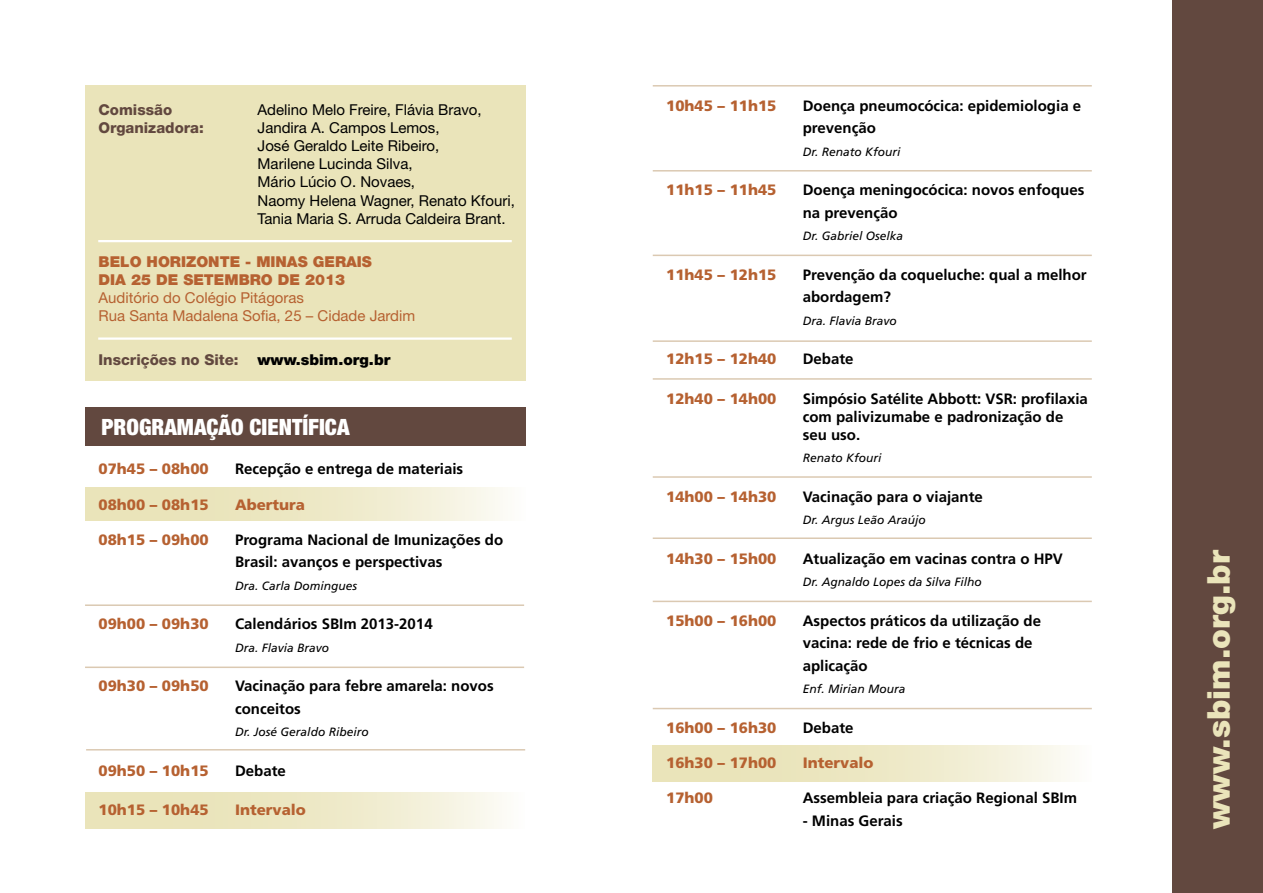
<style>
.page{position:relative;width:1263px;height:893px;background:#fff}
.page>*{position:absolute;margin:0;border:0;box-sizing:border-box;transform-origin:0 0}
.t1{font:900 31.5px "Helvetica Neue";color:#eae4ba}
.t2{font:900 condensed 22.5px "Helvetica Neue";color:#fff}
.t3{font:700 15px/22.5px "Frutiger LT Std";color:#000}
.t4{font:900 15px "Frutiger LT Std";color:#b66131}
.t5{font:15px/18px "Helvetica Neue";color:#000}
.t6{font:15px/18px "Helvetica Neue";color:#b66131}
.t7{font:900 15px/18px "Helvetica Neue";color:#b66131}
.t8{font:800 15px "Helvetica Neue";color:#62483f}
.t9{font:900 15px "Helvetica Neue";color:#000}
.t10{font:italic 12px "Frutiger LT Std";color:#000}
</style>
<div class="page">
<div style="left:85px;top:792px;width:439px;height:37px;background:linear-gradient(to right,#e6dfad,#f9f7eb)"></div>
<div style="left:85px;top:488px;width:440px;height:33px;background:linear-gradient(to right,#e6dfac,#f9f7eb)"></div>
<div style="left:653px;top:745px;width:439px;height:37px;background:linear-gradient(to right,#e6dfad,#f9f7eb)"></div>
<div style="left:85px;top:408px;width:440px;height:38px;background:#62483f"></div>
<div style="left:1173px;top:0;width:90px;height:893px;background:#62483f"></div>
<hr style="left:85px;top:604px;width:439px;height:2px;background:#dbc9b2">
<hr style="left:85px;top:666px;width:439px;height:2px;background:#dbc9b2">
<hr style="left:86px;top:749px;width:439px;height:1px;background:#dbc9b2">
<hr style="left:653px;top:170px;width:439px;height:2px;background:#dbc9b2">
<hr style="left:653px;top:476px;width:439px;height:2px;background:#dbc9b2">
<hr style="left:653px;top:537px;width:439px;height:2px;background:#dbc9b2">
<hr style="left:653px;top:601px;width:439px;height:1px;background:#dbc9b2">
<div style="left:85px;top:85px;width:440px;height:295px;background:#eae4ba"></div>
<hr style="left:98px;top:337px;width:414px;height:3px;background:#fff">
<hr style="left:98px;top:240px;width:414px;height:2px;background:#fff">
<hr style="left:653px;top:340px;width:439px;height:2px;background:#dbc9b2">
<hr style="left:653px;top:85px;width:439px;height:2px;background:#dbc9b2">
<hr style="left:653px;top:255px;width:439px;height:1px;background:#dbc9b2">
<hr style="left:653px;top:378px;width:439px;height:2px;background:#dbc9b2">
<hr style="left:653px;top:708px;width:439px;height:1px;background:#dbc9b2">
<p class="t8" style="left:99px;top:101px;width:75px">Comissão</p>
<p class="t5" style="left:258px;top:101px;width:226px">Adelino Melo Freire, Flávia Bravo,</p>
<p class="t8" style="left:99px;top:119px;width:107px">Organizadora:</p>
<p class="t5" style="left:258px;top:119px;width:259px">Jandira A. Campos Lemos,<br>José Geraldo Leite Ribeiro,<br>Marilene Lucinda Silva,<br>Mário Lúcio O. Novaes,<br>Naomy Helena Wagner, Renato Kfouri,<br>Tania Maria S. Arruda Caldeira Brant.</p>
<p class="t7" style="left:99px;top:253px;width:275px">BELO HORIZONTE - MINAS GERAIS<br>DIA 25 DE SETEMBRO DE 2013</p>
<p class="t6" style="left:99px;top:288px;width:318px">Auditório do Colégio Pitágoras<br>Rua Santa Madalena Sofia, 25 – Cidade Jardim</p>
<p class="t8" style="left:99px;top:350px;width:142px">Inscrições no Site:</p>
<p class="t9" style="left:258px;top:350px;width:134px">www.sbim.org.br</p>
<h2 class="t2" style="left:102px;top:413px;width:249px">PROGRAMAÇÃO CIENTÍFICA</h2>
<p class="t4" style="left:99px;top:460px;width:112px">07h45 – 08h00</p>
<p class="t3" style="left:235px;top:458px;width:230px">Recepção e entrega de materiais</p>
<p class="t4" style="left:99px;top:495px;width:112px">08h00 – 08h15</p>
<p class="t4" style="left:235px;top:495px;width:72px">Abertura</p>
<p class="t4" style="left:99px;top:530px;width:112px">08h15 – 09h00</p>
<p class="t3" style="left:235px;top:528px;width:270px">Programa Nacional de Imunizações do<br>Brasil: avanços e perspectivas</p>
<p class="t10" style="left:235px;top:579px;width:124px">Dra. Carla Domingues</p>
<p class="t4" style="left:99px;top:615px;width:112px">09h00 – 09h30</p>
<p class="t3" style="left:235px;top:613px;width:199px">Calendários SBIm 2013-2014</p>
<p class="t10" style="left:235px;top:641px;width:96px">Dra. Flavia Bravo</p>
<p class="t4" style="left:99px;top:677px;width:112px">09h30 – 09h50</p>
<p class="t3" style="left:235px;top:675px;width:260px">Vacinação para febre amarela: novos conceitos</p>
<p class="t10" style="left:235px;top:725px;width:135px">Dr. José Geraldo Ribeiro</p>
<p class="t4" style="left:99px;top:761px;width:112px">09h50 – 10h15</p>
<p class="t3" style="left:235px;top:759px;width:52px">Debate</p>
<p class="t4" style="left:99px;top:801px;width:112px">10h15 – 10h45</p>
<p class="t4" style="left:235px;top:801px;width:72px">Intervalo</p>
<p class="t4" style="left:666px;top:96px;width:112px">10h45 – 11h15</p>
<p class="t3" style="left:803px;top:94px;width:280px">Doença pneumocócica: epidemiologia e prevenção</p>
<p class="t10" style="left:803px;top:145px;width:99px">Dr. Renato Kfouri</p>
<p class="t4" style="left:666px;top:181px;width:112px">11h15 – 11h45</p>
<p class="t3" style="left:803px;top:179px;width:283px">Doença meningocócica: novos enfoques na prevenção</p>
<p class="t10" style="left:803px;top:229px;width:102px">Dr. Gabriel Oselka</p>
<p class="t4" style="left:666px;top:265px;width:112px">11h45 – 12h15</p>
<p class="t3" style="left:803px;top:263px;width:285px">Prevenção da coqueluche: qual a melhor abordagem?</p>
<p class="t10" style="left:803px;top:314px;width:96px">Dra. Flavia Bravo</p>
<p class="t4" style="left:666px;top:350px;width:112px">12h15 – 12h40</p>
<p class="t3" style="left:803px;top:348px;width:52px">Debate</p>
<p class="t4" style="left:666px;top:389px;width:112px">12h40 – 14h00</p>
<p class="t3" style="left:803px;top:390px;width:286px;line-height:18px">Simpósio Satélite Abbott: VSR: profilaxia com palivizumabe e padronização de seu uso.</p>
<p class="t10" style="left:803px;top:451px;width:80px">Renato Kfouri</p>
<p class="t4" style="left:666px;top:487px;width:112px">14h00 – 14h30</p>
<p class="t3" style="left:803px;top:485px;width:182px">Vacinação para o viajante</p>
<p class="t10" style="left:803px;top:513px;width:124px">Dr. Argus Leão Araújo</p>
<p class="t4" style="left:666px;top:549px;width:112px">14h30 – 15h00</p>
<p class="t3" style="left:803px;top:547px;width:262px">Atualização em vacinas contra o HPV</p>
<p class="t10" style="left:803px;top:575px;width:180px">Dr. Agnaldo Lopes da Silva Filho</p>
<p class="t4" style="left:666px;top:611px;width:112px">15h00 – 16h00</p>
<p class="t3" style="left:803px;top:609px;width:240px">Aspectos práticos da utilização de vacina: rede de frio e técnicas de aplicação</p>
<p class="t10" style="left:803px;top:682px;width:104px">Enf. Mirian Moura</p>
<p class="t4" style="left:666px;top:718px;width:112px">16h00 – 16h30</p>
<p class="t3" style="left:803px;top:716px;width:52px">Debate</p>
<p class="t4" style="left:666px;top:754px;width:112px">16h30 – 17h00</p>
<p class="t4" style="left:803px;top:754px;width:72px">Intervalo</p>
<p class="t4" style="left:666px;top:789px;width:48px">17h00</p>
<p class="t3" style="left:803px;top:787px;width:276px">Assembleia para criação Regional SBIm</p>
<p class="t3" style="left:803px;top:809px;width:102px">- Minas Gerais</p>
<h1 class="t1" style="left:1200px;top:829px;width:281px;rotate:-90deg">www.sbim.org.br</h1>
</div>
